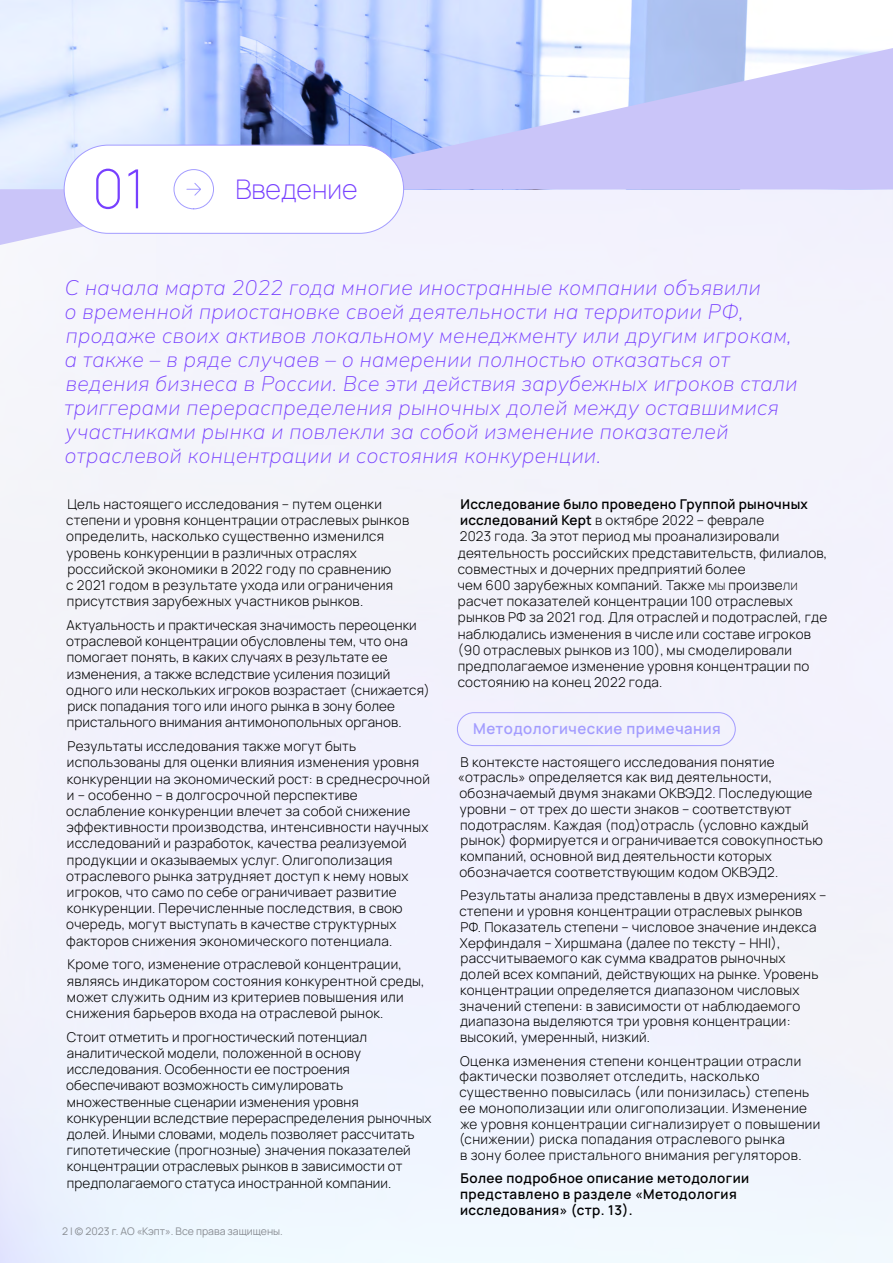
<style>
.page{position:relative;width:893px;height:1263px;background:#fff}
.page>*{position:absolute;margin:0;border:0;box-sizing:border-box;transform-origin:0 0}
.t1{font:200 54px "Manrope";color:#7740ff}
.t2{font:200 27px "Manrope";color:#7740ff}
.t3{font:italic 200 21px/24px "Mulish";letter-spacing:.02em;color:#7740ff}
.t4{font:600 15px "Manrope";letter-spacing:.03em;color:#a39cff}
.t5{font:300 13.5px/16.2px "Manrope";letter-spacing:.02em;color:#000}
.t6{font:600 13.5px/15.8px "Manrope";letter-spacing:.03em;color:#000}
.t7{font:10.5px "Manrope";color:#898d93}
.s1{font-weight:600}
.s2{font-weight:200}
</style>
<div class="page">
<img style="left:0;top:0;width:828px;height:169px">
<svg style="left:253px;top:48px;width:640px;height:141px;background:#bfc5f3"></svg>
<svg style="left:892px;top:189px;width:1px;height:41px"></svg>
<div style="left:64px;top:145px;width:340px;height:88px;background:#fff;border-radius:44px"></div>
<div style="left:64px;top:145px;width:340px;height:89px;border:1px solid #a39cff;border-radius:44px"></div>
<div style="left:457px;top:712px;width:279px;height:34px;border:1px solid #a39cff;border-radius:16px"></div>
<svg style="left:0;top:169px;width:253px;height:76px"></svg>
<h1 class="t1" style="left:92px;top:151px;width:54px">01</h1>
<h2 class="t2" style="left:235px;top:170px;width:124px">Введение</h2>
<p class="t3" style="left:64px;top:275px;width:734px">С начала марта 2022 года многие иностранные компании объявили<br>о временной приостановке своей деятельности на территории РФ, продаже своих активов локальному менеджменту или другим игрокам, а также – в ряде случаев – о намерении полностью отказаться от ведения бизнеса в России. Все эти действия зарубежных игроков стали триггерами перераспределения рыночных долей между оставшимися участниками рынка и повлекли за собой изменение показателей отраслевой концентрации и состояния конкуренции.</p>
<p class="t5" style="left:458px;top:495px;width:371px"><span class="s1">Исследование было проведено Группой рыночных исследований Kept</span> в октябре 2022 – феврале<br>2023 года. За этот период мы проанализировали деятельность российских представительств, филиалов, совместных и дочерних предприятий более<br>чем 600 зарубежных компаний. Также <span class="s2">мы</span> произве<span class="s2">ли </span>расчет показателей концентрации 100 отраслевых рынков РФ за 2021 год. Для отраслей и подотраслей, где наблюдались изменения в числе или составе игроков (90 отраслевых рынков из 100), мы смоделировали предполагаемое изменение уровня концентрации по состоянию на конец 2022 года.</p>
<p class="t4" style="left:473px;top:718px;width:249px">Методологические примечания</p>
<p class="t5" style="left:458px;top:753px;width:366px;line-height:15.8px">В контексте настоящего исследования понятие «отрасль» определяется как вид деятельности, обозначаемый двумя знаками ОКВЭД2. Последующие уровни – от трех до шести знаков – соответствуют подотраслям. Каждая (под)отрасль (условно каждый рынок) формируется и ограничивается совокупностью компаний, основной вид деятельности которых обозначается соответствующим кодом ОКВЭД2.</p>
<p class="t5" style="left:459px;top:887px;width:369px;line-height:15.8px">Результаты анализа представлены в двух измерениях – степени и уровня концентрации отраслевых рынков<br>РФ. Показатель степени – числовое значение индекса Херфиндаля – Хиршмана (далее по тексту – HHI), рассчитываемого как сумма квадратов рыночных долей всех компаний, действующих на рынке. Уровень концентрации определяется диапазоном числовых значений степени: в зависимости от наблюдаемого диапазона выделяются три уровня концентрации: высокий, умеренный, низкий.</p>
<p class="t5" style="left:459px;top:1052px;width:363px;line-height:15.8px">Оценка изменения степени концентрации отрасли фактически позволяет отследить, насколько существенно повысилась (или понизилась) степень ее монополизации или олигополизации. Изменение же уровня концентрации сигнализирует о повышении (снижении) риска попадания отраслевого рынка<br>в зону более пристального внимания регуляторов.</p>
<p class="t6" style="left:460px;top:1170px;width:291px">Более подробное описание методологии представлено в разделе «Методология исследования» (стр. 13).</p>
<p class="t5" style="left:66px;top:495px;width:344px">Цель настоящего исследования – путем оценки степени и уровня концентрации отраслевых рынков определить, насколько существенно изменился уровень конкуренции в различных отраслях российской экономики в 2022 году по сравнению<br>с 2021 годом в результате ухода или ограничения присутствия зарубежных участников рынков.</p>
<p class="t5" style="left:66px;top:616px;width:365px">Актуальность и практическая значимость переоценки отраслевой концентрации обусловлены тем, что она помогает понять, в каких случаях в результате ее изменения, а также вследствие усиления позиций одного или нескольких игроков возрастает (снижается) риск попадания того или иного рынка в зону более пристального внимания антимонопольных органов.</p>
<p class="t5" style="left:66px;top:737px;width:365px">Результаты исследования также могут быть использованы для оценки влияния изменения уровня конкуренции на экономический рост: в среднесрочной и – особенно – в долгосрочной перспективе ослабление конкуренции влечет за собой снижение эффективности производства, интенсивности научных исследований и разработок, качества реализуемой продукции и оказываемых услуг. Олигополизация отраслевого рынка затрудняет доступ к нему новых игроков, что само по себе ограничивает развитие конкуренции. Перечисленные последствия, в свою очередь, могут выступать в качестве структурных факторов снижения экономического потенциала.</p>
<p class="t5" style="left:66px;top:956px;width:360px">Кроме того, изменение отраслевой концентрации, являясь индикатором состояния конкурентной среды, может служить одним из критериев повышения или снижения барьеров входа на отраслевой рынок.</p>
<p class="t5" style="left:66px;top:1028px;width:367px">Стоит отметить и прогностический потенциал аналитической модели, положенной в основу исследования. Особенности ее построения обеспечивают возможность симулировать множественные сценарии изменения уровня конкуренции вследствие перераспределения рыночных долей. Иными словами, модель позволяет рассчитать гипотетические (прогнозные) значения показателей концентрации отраслевых рынков в зависимости от предполагаемого статуса иностранной компании.</p>
<p class="t7" style="left:62px;top:1224px;width:222px">2 | © 2023 г. АО «Кэпт». Все права защищены.</p>
</div>
